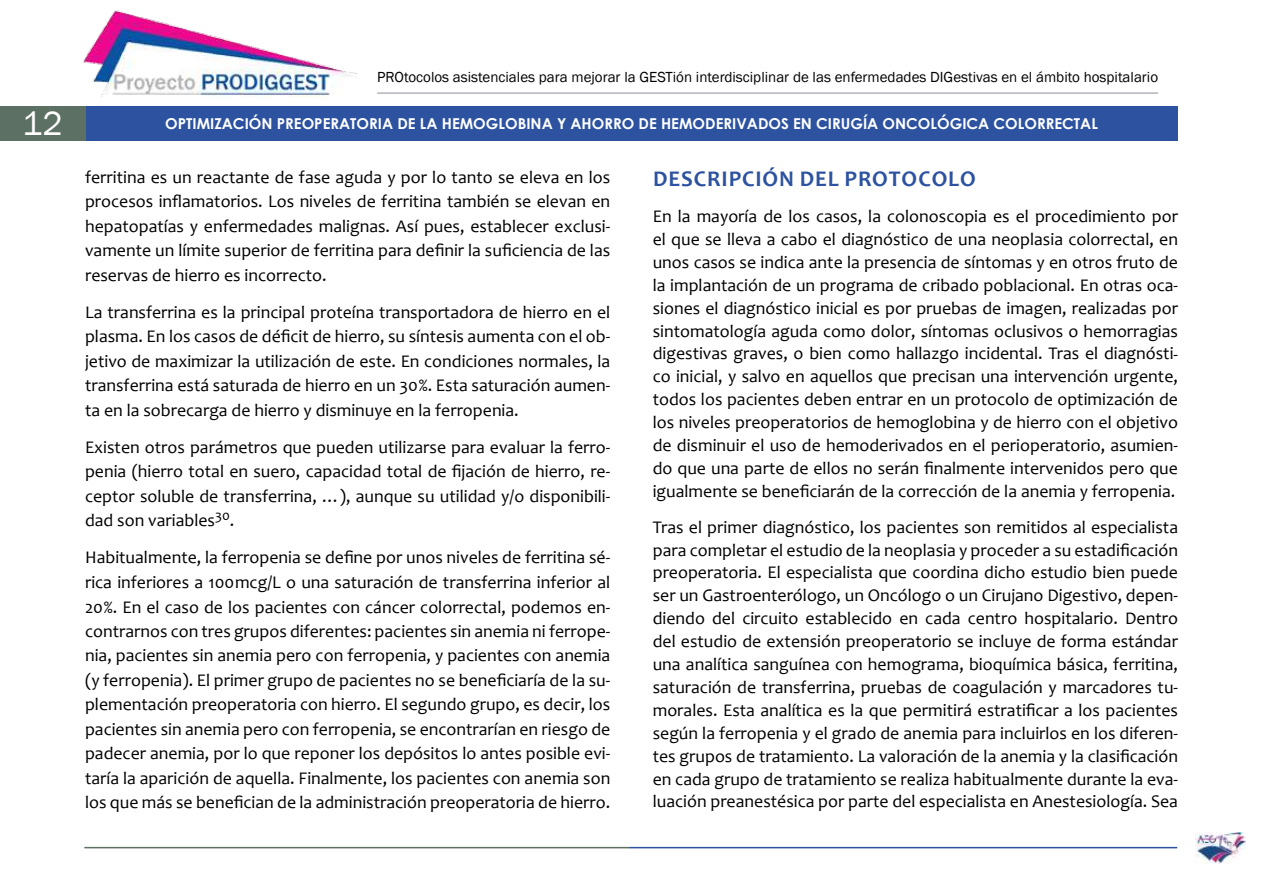
<style>
.page{position:relative;width:1263px;height:893px;background:#fff}
.page>*{position:absolute;margin:0;border:0;box-sizing:border-box;transform-origin:0 0}
.t1{font:34.5px "Franklin Gothic";color:#fff}
.t2{font:700 22.5px "Candara";letter-spacing:.04em;color:#2c52a0}
.t3{font:17.85px/23px "Candara";color:#000;text-align:justify}
.t4{font:15px "Franklin Gothic";color:#000}
.t5{font:700 15px "Century Gothic";color:#fff}
</style>
<div class="page">
<img style="left:83px;top:10px;width:273px;height:87px">
<hr style="left:377px;top:92px;width:781px;height:2px;background:#b1b4bc">
<div style="left:85px;top:106px;width:1093px;height:34px;background:#2c52a0"></div>
<div style="left:0;top:106px;width:85px;height:34px;background:#5c7063"></div>
<hr style="left:84px;top:847px;width:546px;height:1px;background:#5c7063">
<hr style="left:630px;top:847px;width:547px;height:1px;background:#2c52a0">
<img style="left:1196px;top:833px;width:49px;height:31px">
<p class="t4" style="left:377px;top:67px;width:782px">PROtocolos asistenciales para mejorar la GESTión interdisciplinar de las enfermedades DIGestivas en el ámbito hospitalario</p>
<h1 class="t1" style="left:22px;top:102px;width:42px">12</h1>
<p class="t5" style="left:165px;top:114px;width:934px">OPTIMIZACIÓN PREOPERATORIA DE LA HEMOGLOBINA Y AHORRO DE HEMODERIVADOS EN CIRUGÍA ONCOLÓGICA COLORRECTAL</p>
<p class="t3" style="left:85px;top:165px;width:527px;line-height:24.5px">ferritina es un reactante de fase aguda y por lo tanto se eleva en los procesos inflamatorios. Los niveles de ferritina también se elevan en hepatopatías y enfermedades malignas. Así pues, establecer exclusi&shy;vamente un límite superior de ferritina para definir la suficiencia de las reservas de hierro es incorrecto.</p>
<p class="t3" style="left:85px;top:300px;width:527px;line-height:24.5px">La transferrina es la principal proteína transportadora de hierro en el plasma. En los casos de déficit de hierro, su síntesis aumenta con el ob&shy;jetivo de maximizar la utilización de este. En condiciones normales, la transferrina está saturada de hierro en un 30%. Esta saturación aumen&shy;ta en la sobrecarga de hierro y disminuye en la ferropenia.</p>
<p class="t3" style="left:85px;top:435px;width:527px;line-height:24.5px">Existen otros parámetros que pueden utilizarse para evaluar la ferro&shy;penia (hierro total en suero, capacidad total de fijación de hierro, re&shy;ceptor soluble de transferrina, …), aunque su utilidad y/o disponibili&shy;dad son variables<sup>30</sup>.</p>
<p class="t3" style="left:85px;top:545px;width:527px;line-height:24.5px">Habitualmente, la ferropenia se define por unos niveles de ferritina sé&shy;rica inferiores a 100mcg/L o una saturación de transferrina inferior al 20%. En el caso de los pacientes con cáncer colorrectal, podemos en&shy;contrarnos con tres grupos diferentes: pacientes sin anemia ni ferrope&shy;nia, pacientes sin anemia pero con ferropenia, y pacientes con anemia (y ferropenia). El primer grupo de pacientes no se beneficiaría de la su&shy;plementación preoperatoria con hierro. El segundo grupo, es decir, los pacientes sin anemia pero con ferropenia, se encontrarían en riesgo de padecer anemia, por lo que reponer los depósitos lo antes posible evi&shy;taría la aparición de aquella. Finalmente, los pacientes con anemia son los que más se benefician de la administración preoperatoria de hierro.</p>
<p class="t2" style="left:653px;top:165px;width:324px">DESCRIPCIÓN DEL PROTOCOLO</p>
<p class="t3" style="left:653px;top:205px;width:527px">En la mayoría de los casos, la colonoscopia es el procedimiento por el que se lleva a cabo el diagnóstico de una neoplasia colorrectal, en unos casos se indica ante la presencia de síntomas y en otros fruto de la implantación de un programa de cribado poblacional. En otras oca&shy;siones el diagnóstico inicial es por pruebas de imagen, realizadas por sintomatología aguda como dolor, síntomas oclusivos o hemorragias digestivas graves, o bien como hallazgo incidental. Tras el diagnósti&shy;co inicial, y salvo en aquellos que precisan una intervención urgente, todos los pacientes deben entrar en un protocolo de optimización de los niveles preoperatorios de hemoglobina y de hierro con el objetivo de disminuir el uso de hemoderivados en el perioperatorio, asumien&shy;do que una parte de ellos no serán finalmente intervenidos pero que igualmente se beneficiarán de la corrección de la anemia y ferropenia.</p>
<p class="t3" style="left:653px;top:515px;width:527px">Tras el primer diagnóstico, los pacientes son remitidos al especialista para completar el estudio de la neoplasia y proceder a su estadificación preoperatoria. El especialista que coordina dicho estudio bien puede ser un Gastroenterólogo, un Oncólogo o un Cirujano Digestivo, depen&shy;diendo del circuito establecido en cada centro hospitalario. Dentro del estudio de extensión preoperatorio se incluye de forma estándar una analítica sanguínea con hemograma, bioquímica básica, ferritina, saturación de transferrina, pruebas de coagulación y marcadores tu&shy;morales. Esta analítica es la que permitirá estratificar a los pacientes según la ferropenia y el grado de anemia para incluirlos en los diferen&shy;tes grupos de tratamiento. La valoración de la anemia y la clasificación en cada grupo de tratamiento se realiza habitualmente durante la eva&shy;luación preanestésica por parte del especialista en Anestesiología. Sea</p>
</div>
